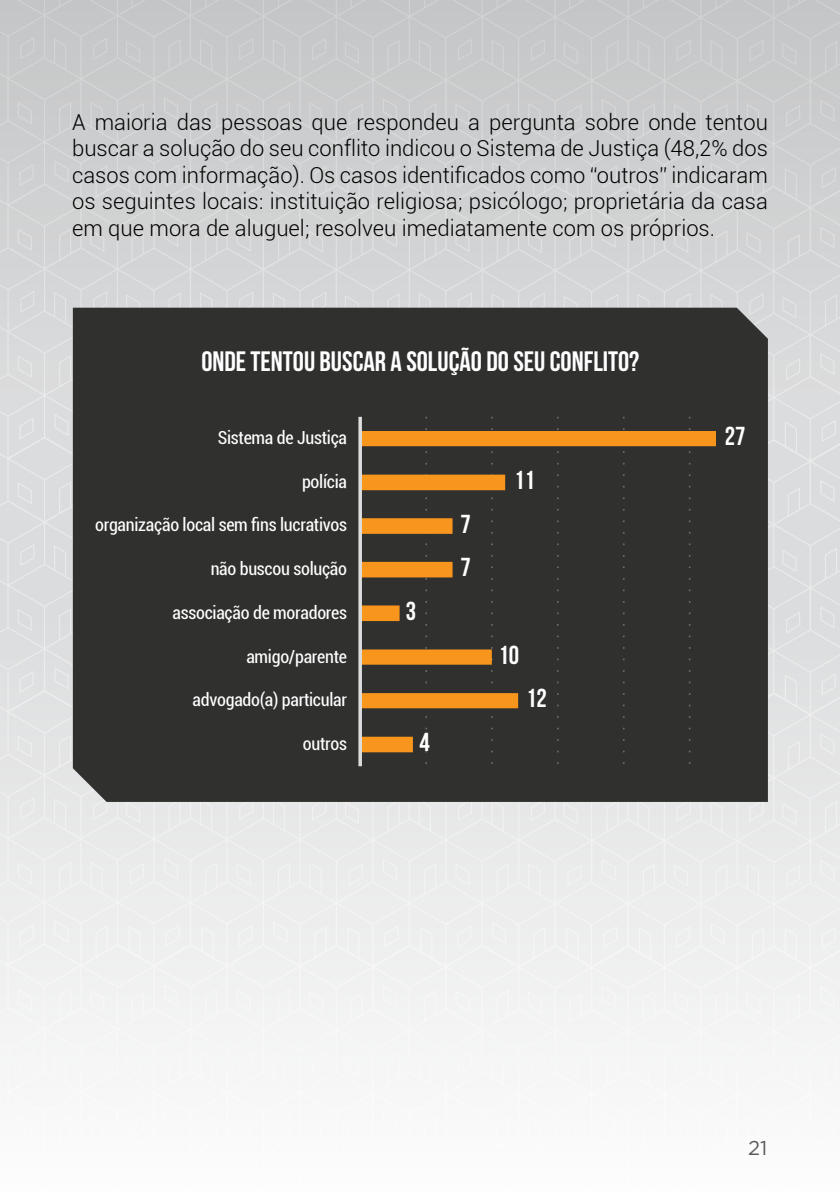
<style>
.page{position:relative;width:840px;height:1191px;background:#fff}
.page>*{position:absolute;margin:0;border:0;box-sizing:border-box;transform-origin:0 0}
.t1{font:28px "Bebas Neue";color:#fff}
.t2{font:700 26px "Bebas Neue";color:#fff}
.t3{font:300 22px/26.4px "Roboto";color:#000;text-align:justify}
.t4{font:20px "Gotham";color:#58595b}
.t5{font:condensed 18px "Roboto";letter-spacing:-.015em;color:#fff}
</style>
<div class="page">
<svg style="left:0;top:461px;width:839px;height:147px;fill:#dbdcdd"></svg>
<svg style="left:819px;top:480px;width:15px;height:22px"></svg>
<svg style="left:781px;top:550px;width:15px;height:21px"></svg>
<svg style="left:20px;top:544px;width:14px;height:22px"></svg>
<svg style="left:18px;top:482px;width:14px;height:22px"></svg>
<svg style="left:0;top:390px;width:839px;height:71px;fill:#dbdcdd"></svg>
<svg style="left:19px;top:418px;width:15px;height:21px"></svg>
<svg style="left:54px;top:414px;width:15px;height:22px"></svg>
<div style="left:0;top:0;width:839px;height:390px;background:#ced0d1"></div>
<div style="left:0;top:608px;width:839px;height:583px;background:linear-gradient(to bottom,#dcddde,#fdfdfd)"></div>
<div style="left:73px;top:308px;width:694px;height:494px;background:#30302f"></div>
<svg style="left:425px;top:417px;width:2px;height:349px"></svg>
<svg style="left:490px;top:415px;width:16px;height:351px"></svg>
<svg style="left:556px;top:417px;width:25px;height:349px"></svg>
<svg style="left:601px;top:417px;width:23px;height:349px"></svg>
<svg style="left:673px;top:417px;width:17px;height:349px"></svg>
<svg style="left:362px;top:431px;width:353px;height:321px;fill:#30302f"></svg>
<svg style="left:358px;top:417px;width:4px;height:349px"></svg>
<p class="t3" style="left:72px;top:108px;width:697px">A maioria das pessoas que respondeu a pergunta sobre onde tentou buscar a solução do seu conflito indicou o Sistema de Justiça (48,2% dos casos com informação). Os casos identificados como “outros” indicaram os seguintes locais: instituição religiosa; psicólogo; proprietária da casa em que mora de aluguel; resolveu imediatamente com os próprios.</p>
<p class="t1" style="left:201px;top:346px;width:439px">ONDE TENTOU BUSCAR A SOLUÇÃO DO SEU CONFLITO?</p>
<p class="t5" style="left:217px;top:425px;width:131px">Sistema de Justiça</p>
<p class="t5" style="left:302px;top:469px;width:47px">polícia</p>
<p class="t2" style="left:514px;top:465px;width:22px">11</p>
<p class="t5" style="left:95px;top:512px;width:253px">organização local sem fins lucrativos</p>
<p class="t2" style="left:460px;top:509px;width:12px">7</p>
<p class="t5" style="left:210px;top:556px;width:138px">não buscou solução</p>
<p class="t2" style="left:460px;top:553px;width:12px">7</p>
<p class="t5" style="left:172px;top:600px;width:176px">associação de moradores</p>
<p class="t2" style="left:405px;top:596px;width:12px">3</p>
<p class="t5" style="left:246px;top:643px;width:102px">amigo/parente</p>
<p class="t2" style="left:498px;top:640px;width:22px">10</p>
<p class="t5" style="left:192px;top:687px;width:156px">advogado(a) particular</p>
<p class="t2" style="left:525px;top:684px;width:22px">12</p>
<p class="t5" style="left:303px;top:731px;width:46px">outros</p>
<p class="t2" style="left:419px;top:727px;width:12px">4</p>
<p class="t2" style="left:724px;top:422px;width:22px">27</p>
<p class="t4" style="left:747px;top:1136px;width:21px">21</p>
</div>
